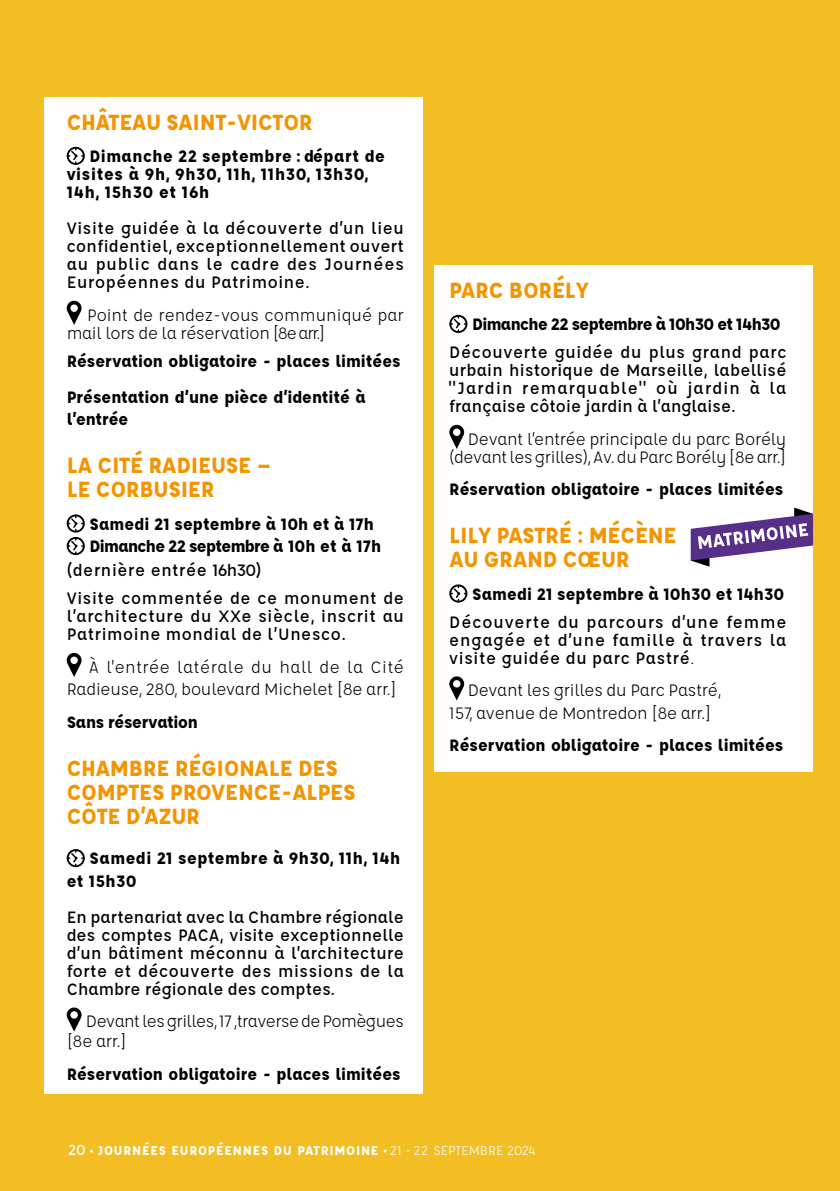
<style>
.page{position:relative;width:840px;height:1191px;background:#fff}
.page>*{position:absolute;margin:0;border:0;box-sizing:border-box;transform-origin:0 0}
.t1{font:700 24px/24px "Affogato";letter-spacing:-.015em;color:#f49400}
.t2{font:500 18px/18px "Affogato";letter-spacing:.035em;color:#000;text-align:justify}
.t3{font:18px/18px "Affogato";letter-spacing:-.015em;color:#000}
.t4{font:700 18px/36px "Affogato";color:#000}
.t5{font:700 18px/18px "Affogato";letter-spacing:.035em;color:#000}
.t6{font:700 18px/22.4px "Affogato";letter-spacing:.025em;color:#000}
.t7{font:700 18px "Affogato";letter-spacing:-.035em;color:#000}
.t8{font:500 16px "Affogato";color:#fff}
.t9{font:700 14px "Affogato";letter-spacing:.05em;color:#fff}
.t10{font:14px "Affogato";color:#fff}
.s1{font-weight:400}
.s2{font-weight:700;font-size:14px}
.s3{font-weight:700}
.s4{font-weight:500;font-size:16px}
</style>
<div class="page">
<div style="left:0;top:0;width:839px;height:1191px;background:#f2be24"></div>
<div style="left:44px;top:97px;width:379px;height:996px;background:#fff"></div>
<div style="left:434px;top:265px;width:378px;height:506px;background:#fff"></div>
<svg style="left:67px;top:147px;width:18px;height:18px"></svg>
<svg style="left:67px;top:301px;width:14px;height:24px"></svg>
<svg style="left:67px;top:514px;width:18px;height:41px"></svg>
<svg style="left:67px;top:653px;width:14px;height:24px"></svg>
<svg style="left:67px;top:849px;width:18px;height:18px"></svg>
<svg style="left:67px;top:1007px;width:14px;height:24px"></svg>
<svg style="left:449px;top:315px;width:18px;height:18px"></svg>
<svg style="left:449px;top:425px;width:15px;height:24px"></svg>
<svg style="left:449px;top:584px;width:18px;height:18px"></svg>
<svg style="left:449px;top:676px;width:15px;height:24px"></svg>
<svg style="left:690px;top:507px;width:122px;height:60px"></svg>
<h1 class="t1" style="left:67px;top:109px;width:247px">CHÂTEAU SAINT-VICTOR</h1>
<p class="t5" style="left:67px;top:147px;width:319px;text-indent:23px">Dimanche 22 septembre : départ de visites à 9h, 9h30, 11h, 11h30, 13h30,<br>14h, 15h30 et 16h</p>
<p class="t2" style="left:67px;top:219px;width:338px">Visite guidée à la découverte d’un lieu confidentiel, exceptionnellement ouvert au public dans le cadre des Journées Européennes du Patrimoine.</p>
<p class="t3" style="left:67px;top:306px;width:338px;text-indent:20px">Point de rendez-vous communiqué par mail lors de la réservation [8e arr.]</p>
<p class="t4" style="left:67px;top:342px;width:335px">Réservation obligatoire - places limitées<br>Présentation d’une pièce d’identité à</p>
<p class="t4" style="left:67px;top:401px;width:63px">l’entrée</p>
<h1 class="t1" style="left:67px;top:453px;width:206px">LA CITÉ RADIEUSE –<br>LE CORBUSIER</h1>
<p class="t4" style="left:89px;top:512px;width:293px;line-height:22.4px">Samedi 21 septembre à 10h et à 17h<br>Dimanche 22 septembre à 10h et à 17h</p>
<p class="t2" style="left:67px;top:556px;width:338px;line-height:28px">(dernière entrée 16h30)<br>Visite commentée de ce monument de</p>
<p class="t2" style="left:67px;top:607px;width:338px">l’architecture du XXe siècle, inscrit au<br>Patrimoine mondial de l’Unesco.</p>
<p class="t3" style="left:67px;top:655px;width:338px;line-height:22.4px;text-indent:22px">À l'entrée latérale du hall de la Cité<br>Radieuse, 280, boulevard Michelet [8e arr.]</p>
<p class="t4" style="left:67px;top:703px;width:133px">Sans réservation</p>
<h1 class="t1" style="left:67px;top:755px;width:290px">CHAMBRE RÉGIONALE DES<br>COMPTES PROVENCE-ALPES<br>CÔTE D’AZUR</h1>
<p class="t6" style="left:67px;top:847px;width:335px;text-indent:23px">Samedi 21 septembre à 9h30, 11h, 14h et 15h30</p>
<p class="t2" style="left:67px;top:907px;width:338px">En partenariat avec la Chambre régionale des comptes PACA, visite exceptionnelle d’un bâtiment méconnu à l’architecture forte et découverte des missions de la Chambre régionale des comptes.</p>
<p class="t3" style="left:67px;top:1011px;width:338px;line-height:20px;text-indent:19px">Devant les grilles, 17 ,traverse de Pomègues [8e arr.]</p>
<p class="t4" style="left:67px;top:1055px;width:335px">Réservation obligatoire - places limitées</p>
<h1 class="t1" style="left:449px;top:277px;width:141px">PARC BORÉLY</h1>
<p class="t7" style="left:472px;top:313px;width:310px">Dimanche 22 septembre à 10h30 et 14h30</p>
<p class="t2" style="left:449px;top:343px;width:338px">Découverte guidée du plus grand parc urbain historique de Marseille, labellisé "Jardin remarquable" où jardin à la française côtoie jardin à l’anglaise.</p>
<p class="t3" style="left:449px;top:430px;width:338px;text-align:right">Devant l’entrée principale du parc Borély (devant les grilles), Av. du Parc Borély [8e arr.]</p>
<p class="t4" style="left:449px;top:471px;width:335px">Réservation obligatoire - places limitées</p>
<h1 class="t1" style="left:449px;top:523px;width:229px">LILY PASTRÉ : MÉCÈNE<br>AU GRAND CŒUR</h1>
<p class="t4" style="left:472px;top:575px;width:313px">Samedi 21 septembre à 10h30 et 14h30</p>
<p class="t2" style="left:449px;top:612px;width:338px">Découverte du parcours d’une femme engagée et d’une famille à travers la visite guidée du parc Pastré<span class="s1">.</span></p>
<p class="t3" style="left:449px;top:679px;width:273px;line-height:22.4px;text-indent:18px">Devant les grilles du Parc Pastré,<br>157, avenue de Montredon [8e arr.]</p>
<p class="t4" style="left:449px;top:727px;width:335px">Réservation obligatoire - places limitées</p>
<p class="t8" style="left:73px;top:1132px;width:27px">20 <span class="s2">•</span></p>
<p class="t10" style="left:356px;top:1134px;width:151px"><span class="s3">•</span> 17 - 18 SEPTEMBRE 2022</p>
<p class="t9" style="left:68px;top:1141px;width:469px"><span class="s4">20</span> • JOURNÉES EUROPÉENNES DU PATRIMOINE • <span class="s1">21 - 22 SEPTEMBRE 2024</span></p>
</div>
